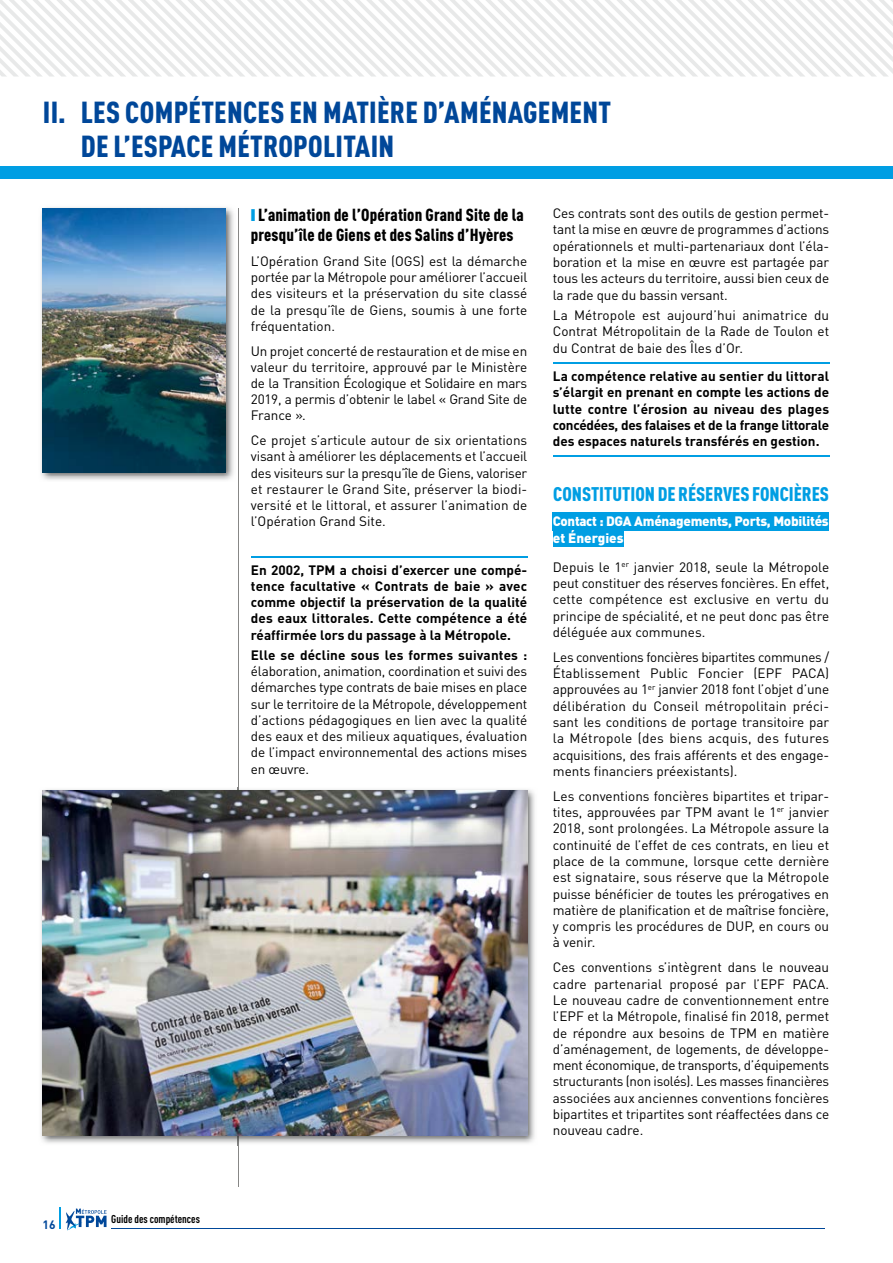
<style>
.page{position:relative;width:893px;height:1263px;background:#fff}
.page>*{position:absolute;margin:0;border:0;box-sizing:border-box;transform-origin:0 0}
.t1{font:900 condensed 30px/34.5px "DIN Pro";letter-spacing:.01em;color:#004799}
.t2{font:900 condensed 19.5px "DIN Pro";color:#009ee3}
.t3{font:900 condensed 17.25px/20.7px "DIN Pro";letter-spacing:.01em;color:#000;text-align:center}
.t4{font:13.5px/16.4px "DIN Pro";letter-spacing:-.01em;color:#000;text-align:justify}
.t5{font:700 13.5px/16.2px "DIN Pro";color:#000;text-align:justify}
.t6{font:900 13.5px/16.4px "DIN Pro";letter-spacing:-.02em;color:#fff}
.t7{font:700 12px "DIN Pro";color:#004799}
.t8{font:700 condensed 11.25px "DIN Pro";color:#000}
</style>
<div class="page">
<svg style="left:66px;top:1208px;width:41px;height:22px"></svg>
<hr style="left:112px;top:1228px;width:713px;height:1px;background:#004799">
<svg style="left:59px;top:1208px;width:1px;height:21px"></svg>
<svg style="left:0;top:0;width:893px;height:77px"></svg>
<div style="left:0;top:166px;width:893px;height:13px;background:#009ee3"></div>
<hr style="left:238px;top:208px;width:1px;height:978px;background:#878786">
<hr style="left:251px;top:556px;width:276px;height:2px;background:#009ee3">
<hr style="left:553px;top:363px;width:276px;height:1px;background:#009ee3">
<hr style="left:553px;top:455px;width:276px;height:1px;background:#009ee3">
<div style="left:553px;top:513px;width:276px;height:18px;background:#009ee3"></div>
<div style="left:553px;top:529px;width:71px;height:18px;background:#009ee3"></div>
<img style="left:41px;top:787px;width:494px;height:358px">
<img style="left:238px;top:787px;width:1px;height:358px">
<img style="left:43px;top:791px;width:484px;height:344px">
<img style="left:41px;top:207px;width:193px;height:273px">
<img style="left:43px;top:208px;width:182px;height:264px">
<h1 class="t1" style="left:81px;top:92px;width:532px;text-indent:-38px">II. LES COMPÉTENCES EN MATIÈRE D’AMÉNAGEMENT<br>DE L’ESPACE MÉTROPOLITAIN</h1>
<p class="t7" style="left:43px;top:1214px;width:15px">16</p>
<p class="t8" style="left:111px;top:1210px;width:90px">Guide des compétences</p>
<p class="t3" style="left:251px;top:203px;width:274px">L’animation de l’Opération Grand Site de la presqu’île de Giens et des Salins d’Hyères</p>
<p class="t4" style="left:251px;top:252px;width:278px">L’Opération Grand Site (OGS) est la démarche portée par la Métropole pour améliorer l’accueil des visiteurs et la préservation du site classé de la presqu’île de Giens, soumis à une forte fréquentation.</p>
<p class="t4" style="left:251px;top:341px;width:278px">Un projet concerté de restauration et de mise en valeur du territoire, approuvé par le Ministère de la Transition Écologique et Solidaire en mars 2019, a permis d’obtenir le label « Grand Site de France ».</p>
<p class="t4" style="left:251px;top:431px;width:278px">Ce projet s’articule autour de six orientations visant à améliorer les déplacements et l’accueil des visiteurs sur la presqu’île de Giens, valoriser et restaurer le Grand Site, préserver la biodi&shy;versité et le littoral, et assurer l’animation de l’Opération Grand Site.</p>
<p class="t5" style="left:251px;top:560px;width:278px">En 2002, TPM a choisi d’exercer une compé&shy;tence facultative « Contrats de baie » avec comme objectif la préservation de la qualité des eaux littorales. Cette compétence a été réaffirmée lors du passage à la Métropole.</p>
<p class="t5" style="left:251px;top:645px;width:278px">Elle se décline sous les formes suivantes :</p>
<p class="t4" style="left:251px;top:662px;width:278px">élaboration, animation, coordination et suivi des démarches type contrats de baie mises en place sur le territoire de la Métropole, développement d’actions pédagogiques en lien avec la qualité des eaux et des milieux aquatiques, évaluation de l’impact environnemental des actions mises en œuvre.</p>
<p class="t4" style="left:553px;top:204px;width:278px">Ces contrats sont des outils de gestion permet&shy;tant la mise en œuvre de programmes d’actions opérationnels et multi-partenariaux dont l’éla&shy;boration et la mise en œuvre est partagée par tous les acteurs du territoire, aussi bien ceux de la rade que du bassin versant.</p>
<p class="t4" style="left:553px;top:306px;width:278px">La Métropole est aujourd’hui animatrice du Contrat Métropolitain de la Rade de Toulon et du Contrat de baie des Îles d’Or.</p>
<p class="t5" style="left:553px;top:366px;width:278px">La compétence relative au sentier du littoral s’élargit en prenant en compte les actions de lutte contre l’érosion au niveau des plages concédées, des falaises et de la frange littorale des espaces naturels transférés en gestion.</p>
<h2 class="t2" style="left:553px;top:479px;width:278px">CONSTITUTION DE RÉSERVES FONCIÈRES</h2>
<p class="t6" style="left:553px;top:511px;width:277px">Contact : DGA Aménagements, Ports, Mobilités et Énergies</p>
<p class="t4" style="left:553px;top:557px;width:278px">Depuis le 1<sup>er</sup> janvier 2018, seule la Métropole peut constituer des réserves foncières. En effet, cette compétence est exclusive en vertu du principe de spécialité, et ne peut donc pas être déléguée aux communes.</p>
<p class="t4" style="left:553px;top:647px;width:278px">Les conventions foncières bipartites communes / Établissement Public Foncier (EPF PACA) approuvées au 1<sup>er</sup> janvier 2018 font l’objet d’une délibération du Conseil métropolitain préci&shy;sant les conditions de portage transitoire par la Métropole (des biens acquis, des futures acquisitions, des frais afférents et des engage&shy;ments financiers préexistants).</p>
<p class="t4" style="left:553px;top:786px;width:278px">Les conventions foncières bipartites et tripar&shy;tites, approuvées par TPM avant le 1<sup>er</sup> janvier 2018, sont prolongées. La Métropole assure la continuité de l’effet de ces contrats, en lieu et place de la commune, lorsque cette dernière est signataire, sous réserve que la Métropole puisse bénéficier de toutes les prérogatives en matière de planification et de maîtrise foncière, y compris les procédures de DUP, en cours ou à venir.</p>
<p class="t4" style="left:553px;top:958px;width:278px">Ces conventions s’intègrent dans le nouveau cadre partenarial proposé par l’EPF PACA.<br>Le nouveau cadre de conventionnement entre l’EPF et la Métropole, finalisé fin 2018, permet de répondre aux besoins de TPM en matière d’aménagement, de logements, de développe&shy;ment économique, de transports, d’équipements structurants (non isolés). Les masses financières associées aux anciennes conventions foncières bipartites et tripartites sont réaffectées dans ce nouveau cadre.</p>
</div>
